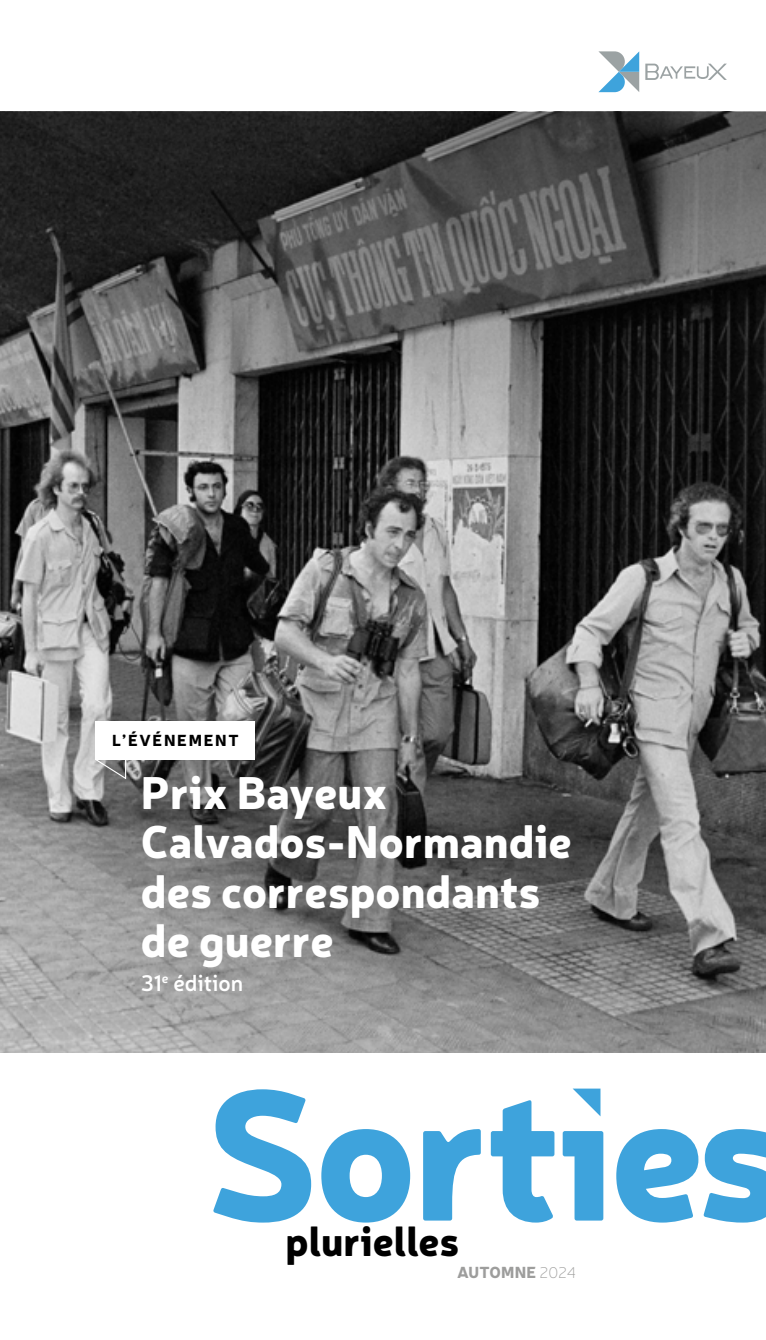
<style>
.page{position:relative;width:766px;height:1340px;background:#fff}
.page>*{position:absolute;margin:0;border:0;box-sizing:border-box;transform-origin:0 0}
.t1{font:900 182.25px "Neris";letter-spacing:-.02em;color:#3ea3dc}
.t2{font:900 45px/49.5px "Neris";color:#fff}
.t3{font:900 40.5px "Neris";color:#000}
.t4{font:600 22.5px "Neris";color:#fff}
.t5{font:900 15.75px "Neris";letter-spacing:.01em;color:#9d9d9c}
.t6{font:900 15.75px "Neris";letter-spacing:.11em;color:#000}
.s1{font-weight:100}
</style>
<div class="page">
<svg style="left:572px;top:1088px;width:28px;height:28px"></svg>
<svg style="left:598px;top:51px;width:41px;height:41px"></svg>
<svg style="left:645px;top:64px;width:81px;height:16px"></svg>
<img style="left:0;top:774px;width:765px;height:278px">
<svg style="left:0;top:112px;width:765px;height:662px;background:#575757"></svg>
<svg style="left:94px;top:757px;width:33px;height:23px"></svg>
<div style="left:95px;top:721px;width:160px;height:38px;background:#fff"></div>
<p class="t6" style="left:112px;top:729px;width:128px">L’ÉVÉNEMENT</p>
<p class="t2" style="left:141px;top:765px;width:432px">Prix Bayeux<br>Calvados-Normandie des correspondants de guerre</p>
<p class="t4" style="left:141px;top:967px;width:104px">31<sup>e</sup> édition</p>
<h1 class="t1" style="left:205px;top:1020px;width:580px">Sorties</h1>
<p class="t3" style="left:285px;top:1211px;width:175px">plurielles</p>
<p class="t5" style="left:457px;top:1260px;width:120px">AUTOMNE <span class="s1">2024</span></p>
</div>
